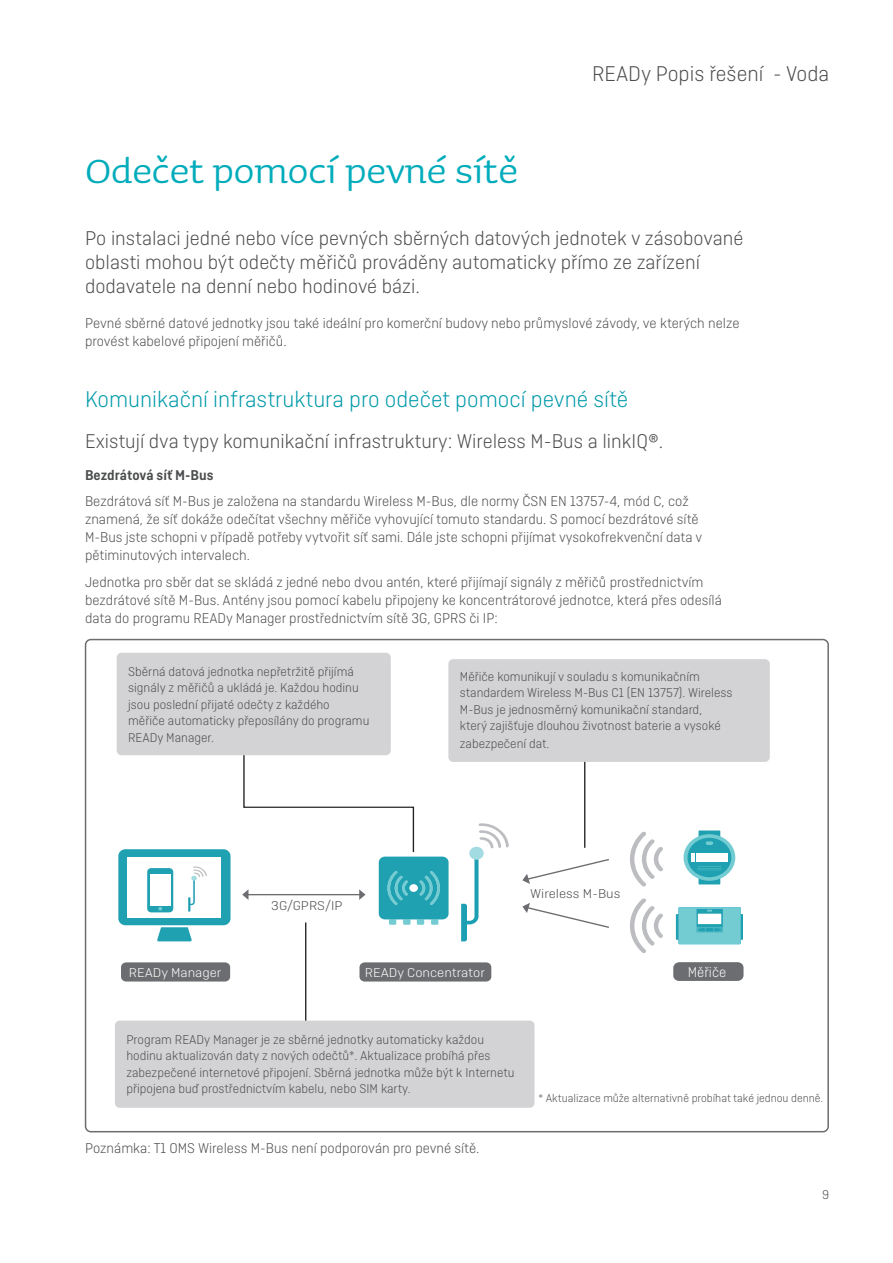
<style>
.page{position:relative;width:893px;height:1263px;background:#fff}
.page>*{position:absolute;margin:0;border:0;box-sizing:border-box;transform-origin:0 0}
.t1{font:45px "Sauna Pro";color:#00acbb}
.t2{font:300 24px "Ciutadella";color:#0099a9}
.t3{font:300 22.5px "Ciutadella";color:#4b4c4d}
.t4{font:300 21px/24px "Ciutadella";color:#4b4c4d}
.t5{font:300 15px/18px "Ciutadella";color:#4b4c4d}
.t6{font:600 15px "Ciutadella";color:#4b4c4d}
.t7{font:300 15px "Ciutadella";color:#fff}
.t8{font:300 13.5px/16.5px "Ciutadella";color:#4b4c4d}
.t9{font:300 13.5px "Ciutadella";color:#fff;scale:1.11 1}
.t10{font:300 13.5px "Ciutadella";color:#4b4c4d;scale:1.11 1}
.t11{font:300 12px "Ciutadella";color:#4b4c4d}
</style>
<div class="page">
<hr style="left:305px;top:922px;width:1px;height:101px;background:#231f20">
<hr style="left:584px;top:693px;width:1px;height:155px;background:#231f20">
<svg style="left:630px;top:832px;width:33px;height:54px"></svg>
<svg style="left:630px;top:898px;width:33px;height:55px"></svg>
<svg style="left:676px;top:907px;width:67px;height:37px;background:#74c9d1"></svg>
<div style="left:698px;top:830px;width:22px;height:54px;background:#20a1b2"></div>
<svg style="left:683px;top:834px;width:52px;height:47px"></svg>
<div style="left:687px;top:838px;width:44px;height:39px;background:#20a1b2;border-radius:50%"></div>
<div style="left:696px;top:853px;width:31px;height:9px;background:#fff"></div>
<svg style="left:706px;top:841px;width:7px;height:4px"></svg>
<svg style="left:691px;top:853px;width:30px;height:18px"></svg>
<svg style="left:522px;top:859px;width:87px;height:25px"></svg>
<svg style="left:522px;top:903px;width:87px;height:25px"></svg>
<svg style="left:242px;top:752px;width:207px;height:173px"></svg>
<div style="left:121px;top:962px;width:109px;height:19px;background:#6c6d70;border-radius:5px"></div>
<div style="left:359px;top:962px;width:132px;height:19px;background:#6c6d70;border-radius:5px"></div>
<svg style="left:461px;top:823px;width:48px;height:118px"></svg>
<div style="left:118px;top:849px;width:112px;height:76px;background:#20a1b2;border-radius:7px"></div>
<svg style="left:157px;top:927px;width:35px;height:14px"></svg>
<div style="left:128px;top:857px;width:93px;height:60px;background:#fff"></div>
<div style="left:147px;top:868px;width:26px;height:44px;background:#20a1b2;border-radius:4px"></div>
<svg style="left:158px;top:907px;width:4px;height:3px"></svg>
<div style="left:150px;top:874px;width:20px;height:31px;background:#fff"></div>
<svg style="left:188px;top:866px;width:19px;height:45px"></svg>
<div style="left:85px;top:639px;width:744px;height:493px;border:2px solid #6c6d70;border-radius:5px"></div>
<div style="left:674px;top:962px;width:69px;height:19px;background:#6c6d70;border-radius:5px"></div>
<div style="left:117px;top:653px;width:274px;height:102px;background:#d3d2d4;border-radius:5px"></div>
<div style="left:448px;top:659px;width:322px;height:103px;background:#d3d2d4;border-radius:5px"></div>
<div style="left:115px;top:1020px;width:419px;height:88px;background:#d3d2d4;border-radius:5px"></div>
<div style="left:673px;top:962px;width:69px;height:19px;background:#6c6d70;border-radius:5px"></div>
<h3 class="t3" style="left:592px;top:61px;width:238px">READy Popis řešení - Voda</h3>
<h1 class="t1" style="left:85px;top:147px;width:434px">Odečet pomocí pevné sítě</h1>
<h3 class="t4" style="left:85px;top:226px;width:660px">Po instalaci jedné nebo více pevných sběrných datových jednotek v zásobované oblasti mohou být odečty měřičů prováděny automaticky přímo ze zařízení dodavatele na denní nebo hodinové bázi.</h3>
<p class="t5" style="left:85px;top:314px;width:656px">Pevné sběrné datové jednotky jsou také ideální pro komerční budovy nebo průmyslové závody, ve kterých nelze provést kabelové připojení měřičů.</p>
<h2 class="t2" style="left:85px;top:387px;width:545px">Komunikační infrastruktura pro odečet pomocí pevné sítě</h2>
<h3 class="t4" style="left:85px;top:429px;width:580px">Existují dva typy komunikační infrastruktury: Wireless M-Bus a linkIQ®.</h3>
<p class="t6" style="left:85px;top:466px;width:130px">Bezdrátová síť M-Bus</p>
<p class="t5" style="left:85px;top:492px;width:619px">Bezdrátová síť M-Bus je založena na standardu Wireless M-Bus, dle normy ČSN EN 13757-4, mód C, což znamená, že síť dokáže odečítat všechny měřiče vyhovující tomuto standardu. S pomocí bezdrátové sítě M-Bus jste schopni v případě potřeby vytvořit síť sami. Dále jste schopni přijímat vysokofrekvenční data v pětiminutových intervalech.</p>
<p class="t5" style="left:85px;top:573px;width:638px">Jednotka pro sběr dat se skládá z jedné nebo dvou antén, které přijímají signály z měřičů prostřednictvím bezdrátové sítě M-Bus. Antény jsou pomocí kabelu připojeny ke koncentrátorové jednotce, která přes odesílá data do programu READy Manager prostřednictvím sítě 3G, GPRS či IP:</p>
<p class="t8" style="left:128px;top:663px;width:243px">Sběrná datová jednotka nepřetržitě přijímá signály z měřičů a ukládá je. Každou hodinu jsou poslední přijaté odečty z každého měřiče automaticky přeposílány do programu READy Manager.</p>
<p class="t8" style="left:460px;top:668px;width:274px">Měřiče komunikují v souladu s komunikačním standardem Wireless M-Bus C1 (EN 13757). Wireless M-Bus je jednosměrný komunikační standard, který zajišťuje dlouhou životnost baterie a vysoké</p>
<p class="t8" style="left:460px;top:735px;width:91px">zabezpečení dat.</p>
<p class="t10" style="left:271px;top:898px;width:66px">3G/GPRS/IP</p>
<p class="t10" style="left:530px;top:886px;width:83px">Wireless M-Bus</p>
<p class="t9" style="left:129px;top:965px;width:85px">READy Manager</p>
<p class="t9" style="left:365px;top:965px;width:110px">READy Concentrator</p>
<p class="t8" style="left:126px;top:1031px;width:390px">Program READy Manager je ze sběrné jednotky automaticky každou hodinu aktualizován daty z nových odečtů*. Aktualizace probíhá přes zabezpečené internetové připojení. Sběrná jednotka může být k Internetu připojena buď prostřednictvím kabelu, nebo SIM karty.</p>
<p class="t5" style="left:85px;top:1139px;width:396px">Poznámka: T1 OMS Wireless M-Bus není podporován pro pevné sítě.</p>
<p class="t7" style="left:688px;top:964px;width:40px">Měřiče</p>
<p class="t7" style="left:698px;top:964px;width:32px">eters</p>
<p class="t11" style="left:539px;top:1091px;width:286px">* Aktualizace může alternativně probíhat také jednou denně.</p>
<p class="t8" style="left:822px;top:1186px;width:9px">9</p>
</div>
